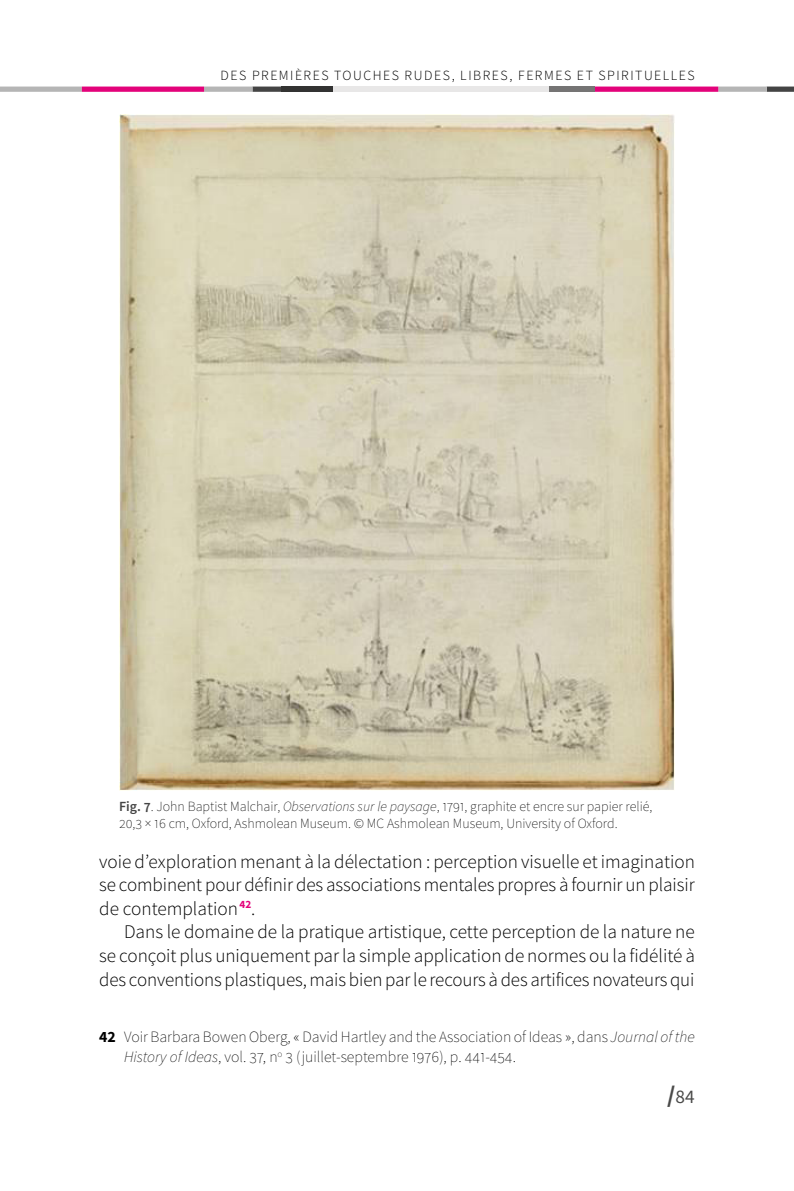
<style>
.page{position:relative;width:794px;height:1191px;background:#fff}
.page>*{position:absolute;margin:0;border:0;box-sizing:border-box;transform-origin:0 0}
.t1{font:300 19.25px/23.6px "Source Sans Pro";letter-spacing:-.005em;color:#000;text-align:justify}
.t2{font:19.25px "Source Sans Pro";color:#4a4a49}
.t3{font:200 15.75px/20.1px "Source Sans Pro";color:#000}
.t4{font:200 14px/17.5px "Source Sans Pro";color:#000}
.t5{font:300 14px "Source Sans Pro";color:#000}
.s1{font-weight:600;color:#444}
.s2{font-style:italic}
.s3{font-weight:700}
.s4{font-weight:700;font-size:24.5px}
</style>
<div class="page">
<svg style="left:0;top:87px;width:794px;height:5px"></svg>
<div style="left:549px;top:87px;width:46px;height:5px;background:#757474"></div>
<div style="left:332px;top:87px;width:217px;height:5px;background:#e8e7e7"></div>
<div style="left:281px;top:87px;width:51px;height:5px;background:#333332"></div>
<img style="left:119px;top:114px;width:556px;height:676px">
<p class="t5" style="left:221px;top:67px;width:41px">Des premi</p>
<p class="t5" style="left:295px;top:67px;width:18px">Ères</p>
<p class="t5" style="left:334px;top:67px;width:11px">touches</p>
<p class="t5" style="left:405px;top:67px;width:10px">rudes</p>
<p class="t5" style="left:452px;top:67px;width:18px">, libres</p>
<p class="t5" style="left:509px;top:67px;width:19px">, fermes</p>
<p class="t5" style="left:577px;top:67px;width:31px">et spirituelles</p>
<p class="t4" style="left:119px;top:797px;width:535px"><span class="s1">Fig. 7</span>. John Baptist Malchair, <span class="s2">Observations sur le paysage</span>, 1791, graphite et encre sur papier relié,<br>20,3 × 16 cm, Oxford, Ashmolean Museum. © MC Ashmolean Museum, University of Oxford.</p>
<p class="t1" style="left:99px;top:849px;width:597px">voie d’exploration menant à la délectation : perception visuelle et imagination se combinent pour définir des associations mentales propres à fournir un plaisir de contemplation<sup>42</sup>.</p>
<p class="t1" style="left:99px;top:920px;width:597px;text-indent:25px">Dans le domaine de la pratique artistique, cette perception de la nature ne se conçoit plus uniquement par la simple application de normes ou la fidélité à des conventions plastiques, mais bien par le recours à des artifices novateurs qui</p>
<p class="t3" style="left:124px;top:1026px;width:572px;text-indent:-25px"><span class="s3">42</span> Voir Barbara Bowen Oberg, « David Hartley and the Association of Ideas », dans <span class="s2">Journal of the<br>History of Ideas</span>, vol. 37, n<sup>o</sup> 3 (juillet-septembre 1976), p. 441-454.</p>
<p class="t2" style="left:667px;top:1084px;width:29px"><span class="s4">/</span>84</p>
</div>
